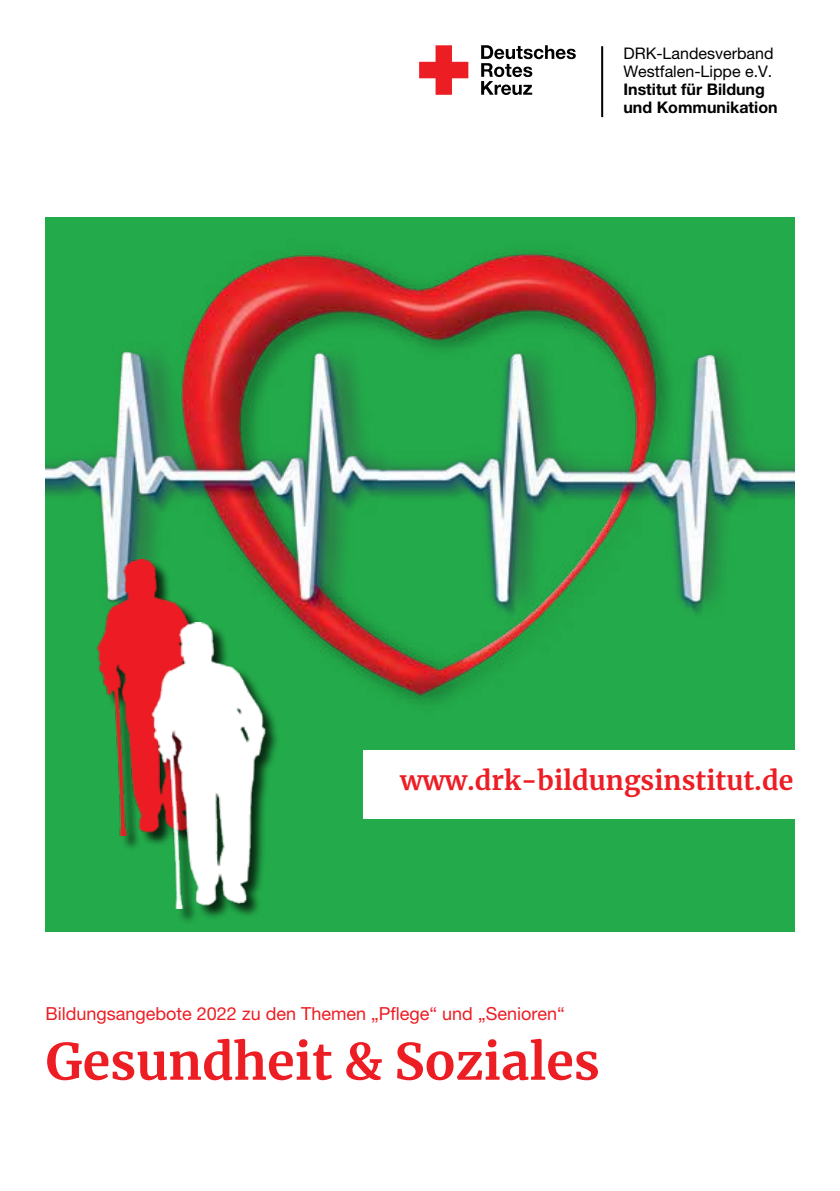
<style>
.page{position:relative;width:840px;height:1191px;background:#fff}
.page>*{position:absolute;margin:0;border:0;box-sizing:border-box;transform-origin:0 0}
.t1{font:700 50px "Merriweather";color:#ed1d24}
.t2{font:700 26.6px "Merriweather";color:#ed1d24}
.t3{font:18px "Helvetica Neue";color:#ed1d24}
.t4{font:16px/18px "Helvetica Neue";color:#000}
.t5{font:700 16px/18px "Helvetica Neue";color:#000}
</style>
<div class="page">
<div style="left:45px;top:217px;width:749px;height:714px;background:#23aa4a"></div>
<img style="left:45px;top:251px;width:749px;height:453px">
<div style="left:363px;top:750px;width:476px;height:68px;background:#fff"></div>
<svg style="left:419px;top:45px;width:49px;height:50px"></svg>
<svg style="left:481px;top:45px;width:94px;height:50px"></svg>
<hr style="left:601px;top:46px;width:2px;height:71px;background:#000">
<img style="left:82px;top:559px;width:138px;height:276px">
<div style="left:154px;top:623px;width:127px;height:302px;background:#000;opacity:.75"></div>
<img style="left:137px;top:622px;width:143px;height:286px">
<p class="t4" style="left:623px;top:44px;width:151px">DRK-Landesverband<br>Westfalen-Lippe e.V.</p>
<p class="t5" style="left:623px;top:80px;width:156px">Institut für Bildung und Kommunikation</p>
<h2 class="t2" style="left:400px;top:759px;width:394px">www.drk-bildungsinstitut.de</h2>
<p class="t3" style="left:45px;top:1002px;width:520px">Bildungsangebote 2022 zu den Themen „Pflege“ und „Senioren“</p>
<h1 class="t1" style="left:45px;top:1021px;width:555px">Gesundheit &amp; Soziales</h1>
</div>
